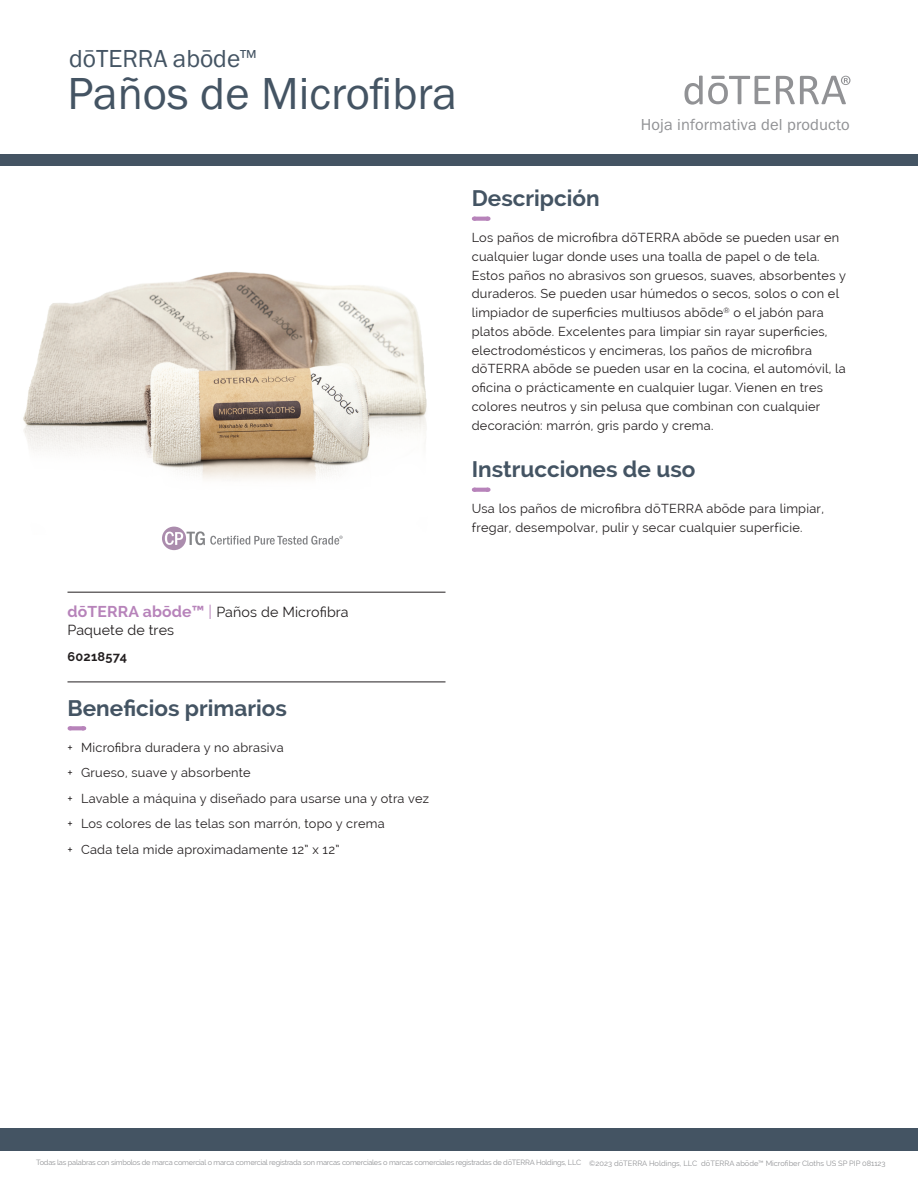
<style>
.page{position:relative;width:918px;height:1188px;background:#fff}
.page>*{position:absolute;margin:0;border:0;box-sizing:border-box;transform-origin:0 0}
.t1{font:46.5px "Franklin Gothic URW Boo";color:#445463}
.t2{font:25.5px "Franklin Gothic URW Boo";color:#445463}
.t3{font:700 22.5px "Raleway";color:#445463}
.t4{font:16.5px "Franklin Gothic URW Boo";letter-spacing:.01em;color:#919295}
.t5{font:14.25px/18px "Raleway";letter-spacing:.01em;color:#231f20}
.t6{font:12.75px/18.8px "Raleway";letter-spacing:.02em;color:#231f20}
.t7{font:700 12.75px "Raleway";letter-spacing:.02em;color:#231f20}
.t8{font:7.35px "Raleway";letter-spacing:-.03em;color:#919295}
.s1{font-size:21px}
.s2{font-weight:700;font-size:15.75px;color:#b783ba}
.s3{font-size:15.75px;color:#b783ba}
.s4{font-size:7.5px}
</style>
<div class="page">
<div style="left:0;top:155px;width:918px;height:11px;background:#445463"></div>
<div style="left:0;top:1128px;width:918px;height:23px;background:#445463"></div>
<svg style="left:776px;top:76px;width:74px;height:28px"></svg>
<svg style="left:684px;top:76px;width:86px;height:29px"></svg>
<svg style="left:162px;top:535px;width:181px;height:15px"></svg>
<hr style="left:68px;top:592px;width:378px;height:1px;background:#231f20">
<hr style="left:68px;top:682px;width:378px;height:1px;background:#231f20">
<svg style="left:70px;top:726px;width:14px;height:4px"></svg>
<svg style="left:475px;top:217px;width:6px;height:4px"></svg>
<svg style="left:481px;top:217px;width:8px;height:4px"></svg>
<svg style="left:475px;top:488px;width:6px;height:4px"></svg>
<svg style="left:481px;top:488px;width:8px;height:4px"></svg>
<img style="left:23px;top:272px;width:404px;height:263px">
<h2 class="t2" style="left:69px;top:42px;width:189px">dōTERRA abōde<span class="s1">™</span></h2>
<h1 class="t1" style="left:67px;top:64px;width:391px">Paños de Microfibra</h1>
<p class="t4" style="left:641px;top:114px;width:211px">Hoja informativa del producto</p>
<h3 class="t3" style="left:472px;top:186px;width:129px">Descripción</h3>
<p class="t6" style="left:472px;top:228px;width:376px">Los paños de microfibra dōTERRA abōde se pueden usar en cualquier lugar donde uses una toalla de papel o de tela.<br>Estos paños no abrasivos son gruesos, suaves, absorbentes y duraderos. Se pueden usar húmedos o secos, solos o con el limpiador de superficies multiusos abōde<sup>®</sup> o el jabón para platos abōde. Excelentes para limpiar sin rayar superficies, electrodomésticos y encimeras, los paños de microfibra dōTERRA abōde se pueden usar en la cocina, el automóvil, la oficina o prácticamente en cualquier lugar. Vienen en tres colores neutros y sin pelusa que combinan con cualquier decoración: marrón, gris pardo y crema.</p>
<h3 class="t3" style="left:472px;top:457px;width:225px">Instrucciones de uso</h3>
<p class="t6" style="left:472px;top:499px;width:354px">Usa los paños de microfibra dōTERRA abōde para limpiar, fregar, desempolvar, pulir y secar cualquier superficie.</p>
<p class="t5" style="left:68px;top:603px;width:283px"><span class="s2">dōTERRA abōde™</span> <span class="s3">|</span> Paños de Microfibra<br>Paquete de tres</p>
<p class="t7" style="left:68px;top:650px;width:61px">60218574</p>
<h3 class="t3" style="left:68px;top:695px;width:221px">Beneficios primarios</h3>
<p class="t6" style="left:67px;top:735px;width:363px;line-height:25.5px">+ Microfibra duradera y no abrasiva<br>+ Grueso, suave y absorbente<br>+ Lavable a máquina y diseñado para usarse una y otra vez + Los colores de las telas son marrón, topo y crema<br>+ Cada tela mide aproximadamente 12” x 12”</p>
<p class="t8" style="left:36px;top:1158px;width:851px">Todas las palabras con símbolos de marca comercial o marca comercial registrada son marcas comerciales o marcas comerciales registradas de dōTERRA Holdings, LLC <span class="s4">©2023 dōTERRA Holdings, LLC dōTERRA abōde™ Microfiber Cloths US SP PIP 081123</span></p>
</div>
